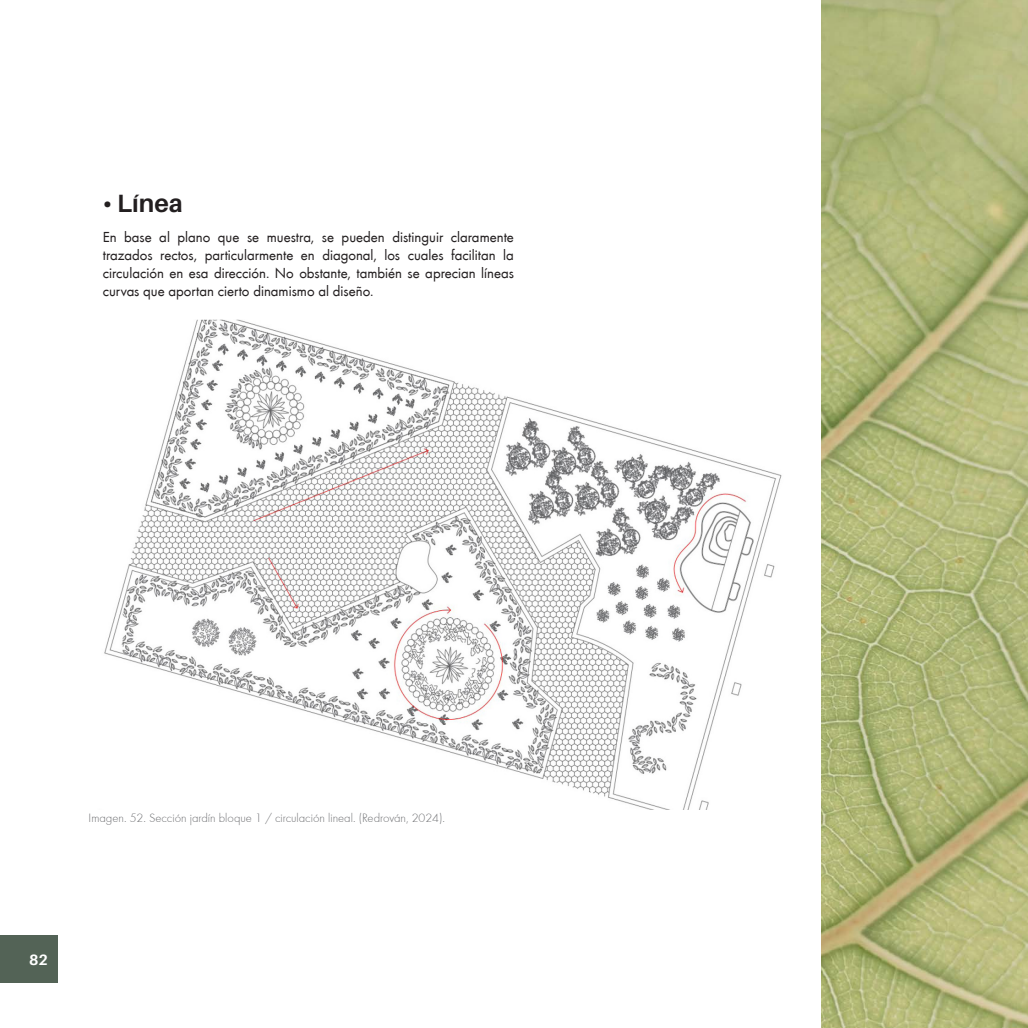
<style>
.page{position:relative;width:1028px;height:1028px;background:#fff}
.page>*{position:absolute;margin:0;border:0;box-sizing:border-box;transform-origin:0 0}
.SUB_SUB_TITULO_1_NEG{font:700 25px "Aileron";color:#231f20}
.texto_negro{font:15px/18px "Futura 55";color:#231f20;text-align:justify}
.t1{font:700 15px "Aileron";color:#fff}
.imagenes_negro{font:300 12.5px "Futura 45";color:#6c6d70}
</style>
<div class="page">
<img style="left:821px;top:0;width:206px;height:1028px">
<div style="left:0;top:935px;width:58px;height:48px;background:#536356"></div>
<img style="left:104px;top:319px;width:678px;height:491px">
<p class="SUB_SUB_TITULO_1_NEG" style="left:103px;top:190px;width:82px">• Línea</p>
<p class="texto_negro" style="left:103px;top:227px;width:413px">En base al plano que se muestra, se pueden distinguir claramente trazados rectos, particularmente en diagonal, los cuales facilitan la circulación en esa dirección. No obstante, también se aprecian líneas curvas que aportan cierto dinamismo al diseño.</p>
<p class="imagenes_negro" style="left:89px;top:810px;width:358px">Imagen. 52. Sección jardín bloque 1 / circulación lineal. (Redrován, 2024).</p>
<p class="t1" style="left:29px;top:951px;width:20px">82</p>
</div>
